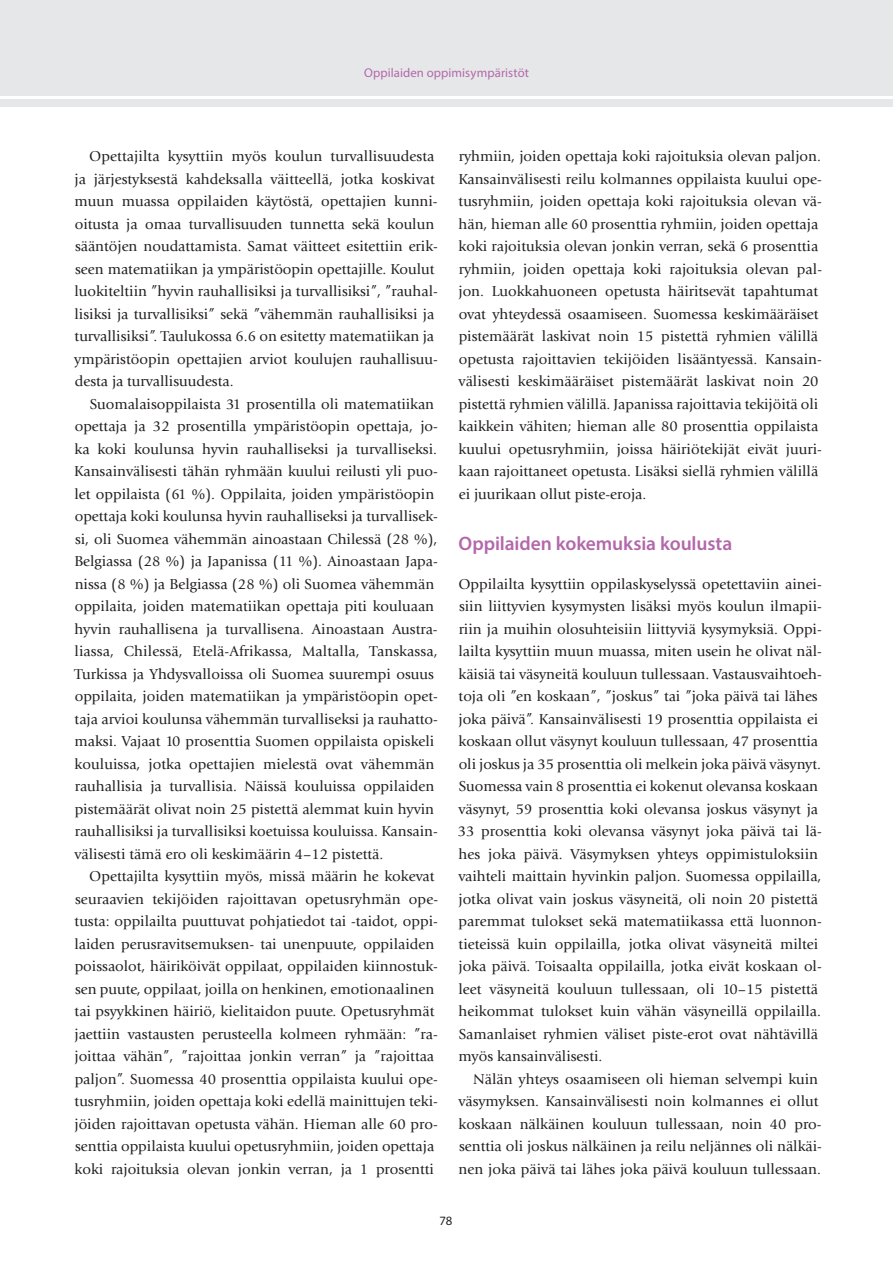
<style>
.page{position:relative;width:893px;height:1263px;background:#fff}
.page>*{position:absolute;margin:0;border:0;box-sizing:border-box;transform-origin:0 0}
.t1{font:600 19.5px "Myriad Pro";letter-spacing:-.005em;color:#b368aa}
.t2{font:15px/22.5px "Giovanni";color:#231f20}
.t3{font:12.75px "Myriad Pro";letter-spacing:.01em;color:#b368aa}
.t4{font:12.75px "Myriad Pro";color:#231f20}
</style>
<div class="page">
<div style="left:0;top:0;width:893px;height:106px;background:#e6e7e9"></div>
<hr style="left:0;top:96px;width:893px;height:3px;background:#fff">
<p class="t3" style="left:364px;top:64px;width:166px">Oppilaiden oppimisympäristöt</p>
<p class="t2" style="left:74px;top:145px;width:365px;text-indent:15px">Opettajilta kysyttiin myös koulun turvallisuudesta ja järjestyksestä kahdeksalla väitteellä, jotka koskivat muun muassa oppilaiden käytöstä, opettajien kunni&shy;oitusta ja omaa turvallisuuden tunnetta sekä koulun sääntöjen noudattamista. Samat väitteet esitettiin erik&shy;seen matematiikan ja ympäristöopin opettajille. Koulut luokiteltiin ”hyvin rauhallisiksi ja turvallisiksi”, ”rauhal&shy;lisiksi ja turvallisiksi” sekä ”vähemmän rauhallisiksi ja turvallisiksi”. Taulukossa 6.6 on esitetty matematiikan ja ympäristöopin opettajien arviot koulujen rauhallisuu&shy;desta ja turvallisuudesta.</p>
<p class="t2" style="left:74px;top:393px;width:365px;text-indent:15px">Suomalaisoppilaista 31 prosentilla oli matematiikan opettaja ja 32 prosentilla ympäristöopin opettaja, jo&shy;ka koki koulunsa hyvin rauhalliseksi ja turvalliseksi.<br>Kansainvälisesti tähän ryhmään kuului reilusti yli puo&shy;let oppilaista (61 %). Oppilaita, joiden ympäristöopin opettaja koki koulunsa hyvin rauhalliseksi ja turvallisek&shy;si, oli Suomea vähemmän ainoastaan Chilessä (28 %), Belgiassa (28 %) ja Japanissa (11 %). Ainoastaan Japa&shy;nissa (8 %) ja Belgiassa (28 %) oli Suomea vähemmän oppilaita, joiden matematiikan opettaja piti kouluaan hyvin rauhallisena ja turvallisena. Ainoastaan Austra&shy;liassa, Chilessä, Etelä-Afrikassa, Maltalla, Tanskassa, Turkissa ja Yhdysvalloissa oli Suomea suurempi osuus oppilaita, joiden matematiikan ja ympäristöopin opet&shy;taja arvioi koulunsa vähemmän turvalliseksi ja rauhatto&shy;maksi. Vajaat 10 prosenttia Suomen oppilaista opiskeli kouluissa, jotka opettajien mielestä ovat vähemmän rauhallisia ja turvallisia. Näissä kouluissa oppilaiden pistemäärät olivat noin 25 pistettä alemmat kuin hyvin rauhallisiksi ja turvallisiksi koetuissa kouluissa. Kansain&shy;välisesti tämä ero oli keskimäärin 4–12 pistettä.</p>
<p class="t2" style="left:75px;top:865px;width:365px;text-indent:15px">Opettajilta kysyttiin myös, missä määrin he kokevat seuraavien tekijöiden rajoittavan opetusryhmän ope&shy;tusta: oppilailta puuttuvat pohjatiedot tai -taidot, oppi&shy;laiden perusravitsemuksen- tai unenpuute, oppilaiden poissaolot, häiriköivät oppilaat, oppilaiden kiinnostuk&shy;sen puute, oppilaat, joilla on henkinen, emotionaalinen tai psyykkinen häiriö, kielitaidon puute. Opetusryhmät jaettiin vastausten perusteella kolmeen ryhmään: ”ra&shy;joittaa vähän”, ”rajoittaa jonkin verran” ja ”rajoittaa paljon”. Suomessa 40 prosenttia oppilaista kuului ope&shy;tusryhmiin, joiden opettaja koki edellä mainittujen teki&shy;jöiden rajoittavan opetusta vähän. Hieman alle 60 pro&shy;senttia oppilaista kuului opetusryhmiin, joiden opettaja koki rajoituksia olevan jonkin verran, ja 1 prosentti</p>
<p class="t2" style="left:458px;top:145px;width:365px">ryhmiin, joiden opettaja koki rajoituksia olevan paljon.<br>Kansainvälisesti reilu kolmannes oppilaista kuului ope&shy;tusryhmiin, joiden opettaja koki rajoituksia olevan vä&shy;hän, hieman alle 60 prosenttia ryhmiin, joiden opettaja koki rajoituksia olevan jonkin verran, sekä 6 prosenttia ryhmiin, joiden opettaja koki rajoituksia olevan pal&shy;jon. Luokkahuoneen opetusta häiritsevät tapahtumat ovat yhteydessä osaamiseen. Suomessa keskimääräiset pistemäärät laskivat noin 15 pistettä ryhmien välillä opetusta rajoittavien tekijöiden lisääntyessä. Kansain&shy;välisesti keskimääräiset pistemäärät laskivat noin 20 pistettä ryhmien välillä. Japanissa rajoittavia tekijöitä oli kaikkein vähiten; hieman alle 80 prosenttia oppilaista kuului opetusryhmiin, joissa häiriötekijät eivät juuri&shy;kaan rajoittaneet opetusta. Lisäksi siellä ryhmien välillä ei juurikaan ollut piste-eroja.</p>
<h1 class="t1" style="left:459px;top:531px;width:275px">Oppilaiden kokemuksia koulusta</h1>
<p class="t2" style="left:458px;top:573px;width:366px">Oppilailta kysyttiin oppilaskyselyssä opetettaviin ainei&shy;siin liittyvien kysymysten lisäksi myös koulun ilmapii&shy;riin ja muihin olosuhteisiin liittyviä kysymyksiä. Oppi&shy;lailta kysyttiin muun muassa, miten usein he olivat näl&shy;käisiä tai väsyneitä kouluun tullessaan. Vastausvaihtoeh&shy;toja oli ”en koskaan”, ”joskus” tai ”joka päivä tai lähes joka päivä”. Kansainvälisesti 19 prosenttia oppilaista ei koskaan ollut väsynyt kouluun tullessaan, 47 prosenttia oli joskus ja 35 prosenttia oli melkein joka päivä väsynyt.<br>Suomessa vain 8 prosenttia ei kokenut olevansa koskaan väsynyt, 59 prosenttia koki olevansa joskus väsynyt ja 33 prosenttia koki olevansa väsynyt joka päivä tai lä&shy;hes joka päivä. Väsymyksen yhteys oppimistuloksiin vaihteli maittain hyvinkin paljon. Suomessa oppilailla, jotka olivat vain joskus väsyneitä, oli noin 20 pistettä paremmat tulokset sekä matematiikassa että luonnon&shy;tieteissä kuin oppilailla, jotka olivat väsyneitä miltei joka päivä. Toisaalta oppilailla, jotka eivät koskaan ol&shy;leet väsyneitä kouluun tullessaan, oli 10–15 pistettä heikommat tulokset kuin vähän väsyneillä oppilailla.<br>Samanlaiset ryhmien väliset piste-erot ovat nähtävillä myös kansainvälisesti.</p>
<p class="t2" style="left:458px;top:1068px;width:365px;text-indent:15px">Nälän yhteys osaamiseen oli hieman selvempi kuin väsymyksen. Kansainvälisesti noin kolmannes ei ollut koskaan nälkäinen kouluun tullessaan, noin 40 pro&shy;senttia oli joskus nälkäinen ja reilu neljännes oli nälkäi&shy;nen joka päivä tai lähes joka päivä kouluun tullessaan.</p>
<p class="t4" style="left:439px;top:1212px;width:14px">78</p>
</div>
